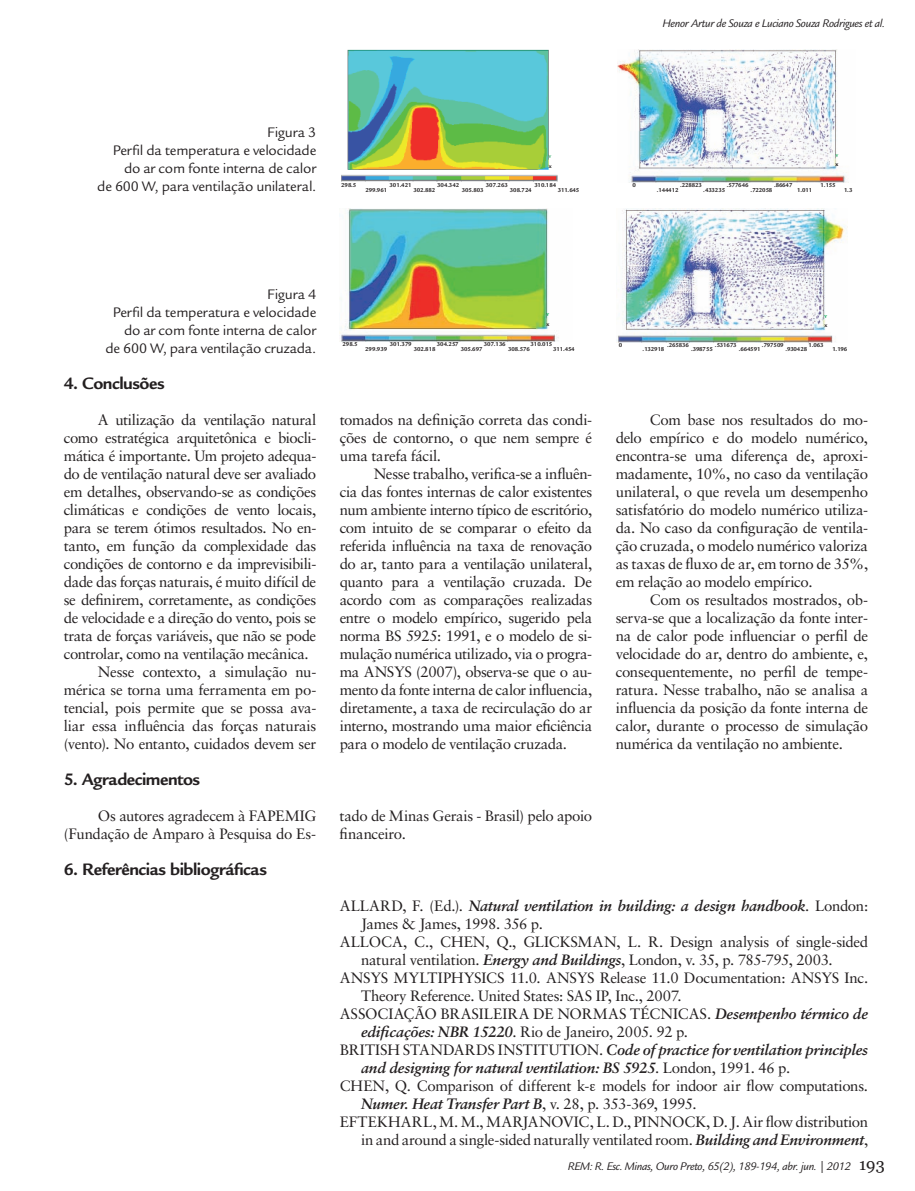
<style>
.page{position:relative;width:915px;height:1191px;background:#fff}
.page>*{position:absolute;margin:0;border:0;box-sizing:border-box;transform-origin:0 0}
.Subtítulo{font:700 18px "Legacy Sans";letter-spacing:-.025em;color:#231f20}
.texto_-_PT{font:15px/18px "Sabon LT Std";letter-spacing:-.025em;color:#231f20;text-align:justify}
.bibliografia{font:15px/18px "Sabon LT Std";letter-spacing:-.02em;color:#231f20}
.legenda_PT{font:15px "Legacy Sans";letter-spacing:-.02em;color:#231f20}
.bibliografia-2{font:italic 700 15px/18px "Sabon LT Std";letter-spacing:-.015em;color:#231f20}
.t1{font:italic 12px "Legacy Sans";letter-spacing:-.025em;color:#231f20}
.t2{font:700 6.15px "Legacy Sans";letter-spacing:-.03em;color:#231f20}
.t3{font:700 6.15px "Legacy Sans";color:#150d0b}
.t4{font:700 4.8px "Legacy Sans";color:#00a54f}
.t5{font:700 4.35px "Legacy Sans";color:#179e53}
.t6{font:700 4.35px "Legacy Sans";color:#00a54f}
.s1{font-weight:700;font-style:italic}
.s2{font-weight:400;font-style:normal}
.s3{font-family:"Georgia";font-style:normal;font-size:16.5px}
</style>
<div class="page">
<img style="left:339px;top:208px;width:220px;height:133px">
<img style="left:616px;top:208px;width:231px;height:134px">
<img style="left:341px;top:49px;width:217px;height:133px">
<img style="left:617px;top:50px;width:230px;height:132px">
<p class="t1" style="left:662px;top:17px;width:224px">Henor Artur de Souza e Luciano Souza Rodrigues et al.</p>
<p class="legenda_PT" style="left:267px;top:124px;width:50px">Figura 3</p>
<p class="legenda_PT" style="left:113px;top:142px;width:205px">Perfil da temperatura e velocidade</p>
<p class="legenda_PT" style="left:124px;top:160px;width:194px">do ar com fonte interna de calor</p>
<p class="legenda_PT" style="left:97px;top:178px;width:220px">de 600 W, para ventilação unilateral.</p>
<p class="t5" style="left:548px;top:154px;width:4px">Y</p>
<p class="t2" style="left:548px;top:163px;width:4px">x</p>
<p class="t6" style="left:835px;top:153px;width:4px">Y</p>
<p class="t3" style="left:835px;top:161px;width:4px">x</p>
<p class="t2" style="left:341px;top:181px;width:16px">298.5</p>
<p class="t2" style="left:632px;top:181px;width:5px">0</p>
<p class="t2" style="left:365px;top:186px;width:23px">299.961</p>
<p class="t2" style="left:656px;top:186px;width:23px">.144412</p>
<p class="t2" style="left:486px;top:181px;width:23px">307.263</p>
<p class="t2" style="left:773px;top:182px;width:20px">.86647</p>
<p class="t2" style="left:509px;top:186px;width:23px">308.724</p>
<p class="t2" style="left:796px;top:186px;width:16px">1.011</p>
<p class="t2" style="left:389px;top:181px;width:23px">301.421</p>
<p class="t2" style="left:680px;top:181px;width:23px">.228823</p>
<p class="t2" style="left:413px;top:186px;width:23px">302.882</p>
<p class="t2" style="left:703px;top:186px;width:23px">.433235</p>
<p class="t2" style="left:437px;top:181px;width:23px">304.342</p>
<p class="t2" style="left:726px;top:181px;width:23px">.577646</p>
<p class="t2" style="left:461px;top:186px;width:23px">305.803</p>
<p class="t2" style="left:750px;top:186px;width:23px">.722058</p>
<p class="t2" style="left:534px;top:181px;width:23px">310.184</p>
<p class="t2" style="left:820px;top:182px;width:16px">1.155</p>
<p class="t2" style="left:557px;top:186px;width:23px">311.645</p>
<p class="t2" style="left:843px;top:186px;width:10px">1.3</p>
<p class="legenda_PT" style="left:267px;top:286px;width:50px">Figura 4</p>
<p class="legenda_PT" style="left:113px;top:304px;width:205px">Perfil da temperatura e velocidade</p>
<p class="legenda_PT" style="left:124px;top:322px;width:194px">do ar com fonte interna de calor</p>
<p class="legenda_PT" style="left:105px;top:340px;width:212px">de 600 W, para ventilação cruzada.</p>
<p class="Subtítulo" style="left:64px;top:373px;width:102px">4. Conclusões</p>
<p class="texto_-_PT" style="left:64px;top:410px;width:254px;text-indent:34px">A utilização da ventilação natural como estratégica arquitetônica e biocli&shy;mática é importante. Um projeto adequa&shy;do de ventilação natural deve ser avaliado em detalhes, observando-se as condições climáticas e condições de vento locais, para se terem ótimos resultados. No en&shy;tanto, em função da complexidade das condições de contorno e da imprevisibili&shy;dade das forças naturais, é muito difícil de se definirem, corretamente, as condições de velocidade e a direção do vento, pois se trata de forças variáveis, que não se pode controlar, como na ventilação mecânica.</p>
<p class="texto_-_PT" style="left:64px;top:662px;width:254px;text-indent:34px">Nesse contexto, a simulação nu&shy;mérica se torna uma ferramenta em po&shy;tencial, pois permite que se possa ava&shy;liar essa influência das forças naturais (vento). No entanto, cuidados devem ser</p>
<p class="t4" style="left:546px;top:312px;width:4px">Y</p>
<p class="t2" style="left:546px;top:320px;width:4px">x</p>
<p class="t4" style="left:824px;top:313px;width:4px">Y</p>
<p class="t2" style="left:824px;top:322px;width:4px">x</p>
<p class="t2" style="left:342px;top:340px;width:16px">298.5</p>
<p class="t2" style="left:618px;top:341px;width:5px">0</p>
<p class="t2" style="left:365px;top:346px;width:23px">299.939</p>
<p class="t2" style="left:642px;top:346px;width:23px">.132918</p>
<p class="t2" style="left:390px;top:340px;width:23px">301.379</p>
<p class="t2" style="left:667px;top:341px;width:23px">.265836</p>
<p class="t2" style="left:413px;top:346px;width:23px">302.818</p>
<p class="t2" style="left:690px;top:346px;width:23px">.398755</p>
<p class="t2" style="left:437px;top:340px;width:23px">304.257</p>
<p class="t2" style="left:714px;top:341px;width:23px">.531673</p>
<p class="t2" style="left:460px;top:346px;width:23px">305.697</p>
<p class="t2" style="left:738px;top:346px;width:23px">.664591</p>
<p class="t2" style="left:483px;top:340px;width:23px">307.136</p>
<p class="t2" style="left:761px;top:341px;width:23px">.797509</p>
<p class="t2" style="left:508px;top:346px;width:23px">308.576</p>
<p class="t2" style="left:785px;top:346px;width:23px">.930428</p>
<p class="t2" style="left:530px;top:340px;width:23px">310.015</p>
<p class="t2" style="left:808px;top:341px;width:16px">1.063</p>
<p class="t2" style="left:553px;top:346px;width:23px">311.454</p>
<p class="t2" style="left:832px;top:346px;width:16px">1.196</p>
<p class="texto_-_PT" style="left:339px;top:410px;width:254px">tomados na definição correta das condi&shy;ções de contorno, o que nem sempre é uma tarefa fácil.</p>
<p class="texto_-_PT" style="left:339px;top:464px;width:254px;text-indent:34px">Nesse trabalho, verifica-se a influên&shy;cia das fontes internas de calor existentes num ambiente interno típico de escritório, com intuito de se comparar o efeito da referida influência na taxa de renovação do ar, tanto para a ventilação unilateral, quanto para a ventilação cruzada. De acordo com as comparações realizadas entre o modelo empírico, sugerido pela norma BS 5925: 1991, e o modelo de si&shy;mulação numérica utilizado, via o progra&shy;ma ANSYS (2007), observa-se que o au&shy;mento da fonte interna de calor influencia, diretamente, a taxa de recirculação do ar interno, mostrando uma maior eficiência para o modelo de ventilação cruzada.</p>
<p class="texto_-_PT" style="left:615px;top:410px;width:254px;text-indent:34px">Com base nos resultados do mo&shy;delo empírico e do modelo numérico, encontra-se uma diferença de, aproxi&shy;madamente, 10%, no caso da ventilação unilateral, o que revela um desempenho satisfatório do modelo numérico utiliza&shy;da. No caso da configuração de ventila&shy;ção cruzada, o modelo numérico valoriza as taxas de fluxo de ar, em torno de 35%, em relação ao modelo empírico.</p>
<p class="texto_-_PT" style="left:615px;top:590px;width:254px;text-indent:34px">Com os resultados mostrados, ob&shy;serva-se que a localização da fonte inter&shy;na de calor pode influenciar o perfil de velocidade do ar, dentro do ambiente, e, consequentemente, no perfil de tempe&shy;ratura. Nesse trabalho, não se analisa a influencia da posição da fonte interna de calor, durante o processo de simulação numérica da ventilação no ambiente.</p>
<p class="Subtítulo" style="left:64px;top:769px;width:138px">5. Agradecimentos</p>
<p class="texto_-_PT" style="left:64px;top:806px;width:254px;text-align:right">Os autores agradecem à FAPEMIG (Fundação de Amparo à Pesquisa do Es-</p>
<p class="texto_-_PT" style="left:339px;top:806px;width:254px">tado de Minas Gerais - Brasil) pelo apoio financeiro.</p>
<p class="Subtítulo" style="left:64px;top:859px;width:205px">6. Referências bibliográficas</p>
<p class="bibliografia" style="left:361px;top:896px;width:508px;text-indent:-21px">ALLARD, F. (Ed.). <span class="s1">Natural ventilation in building: a design handbook</span>. London:<br>James &amp; James, 1998. 356 p.</p>
<p class="bibliografia" style="left:361px;top:932px;width:508px;text-indent:-21px">ALLOCA, C., CHEN, Q., GLICKSMAN, L. R. Design analysis of single-sided natural ventilation. <span class="s1">Energy and Buildings</span>, London, v. 35, p. 785-795, 2003.</p>
<p class="bibliografia" style="left:361px;top:968px;width:508px;text-indent:-21px">ANSYS MYLTIPHYSICS 11.0. ANSYS Release 11.0 Documentation: ANSYS Inc.<br>Theory Reference. United States: SAS IP, Inc., 2007.</p>
<p class="bibliografia" style="left:361px;top:1004px;width:508px;text-indent:-21px">ASSOCIAÇÃO BRASILEIRA DE NORMAS TÉCNICAS. <span class="s1">Desempenho térmico de edificações: NBR 15220</span>. Rio de Janeiro, 2005. 92 p.</p>
<p class="bibliografia-2" style="left:361px;top:1040px;width:508px;text-indent:-21px"><span class="s2">BRITISH STANDARDS INSTITUTION.</span> Code of practice for ventilation principles and designing for natural ventilation: BS 5925<span class="s2">. London, 1991. 46 p.</span></p>
<p class="bibliografia" style="left:361px;top:1076px;width:508px;text-indent:-21px">CHEN, Q. Comparison of different k- models for indoor air flow computations.<br><span class="s1">Numer. Heat Transfer Part B</span>, v. 28, p. 353-369, 1995.</p>
<p class="bibliografia" style="left:339px;top:1112px;width:529px;text-align:right">EFTEKHARL, M. M., MARJANOVIC, L. D., PINNOCK, D. J. Air flow distribution in and around a single-sided naturally ventilated room. <span class="s1">Building and Environment</span>,</p>
<p class="t1" style="left:567px;top:1159px;width:318px">REM: R. Esc. Minas, Ouro Preto, 65(2), 189-194, abr. jun. | 2012 <span class="s3">193</span></p>
</div>
